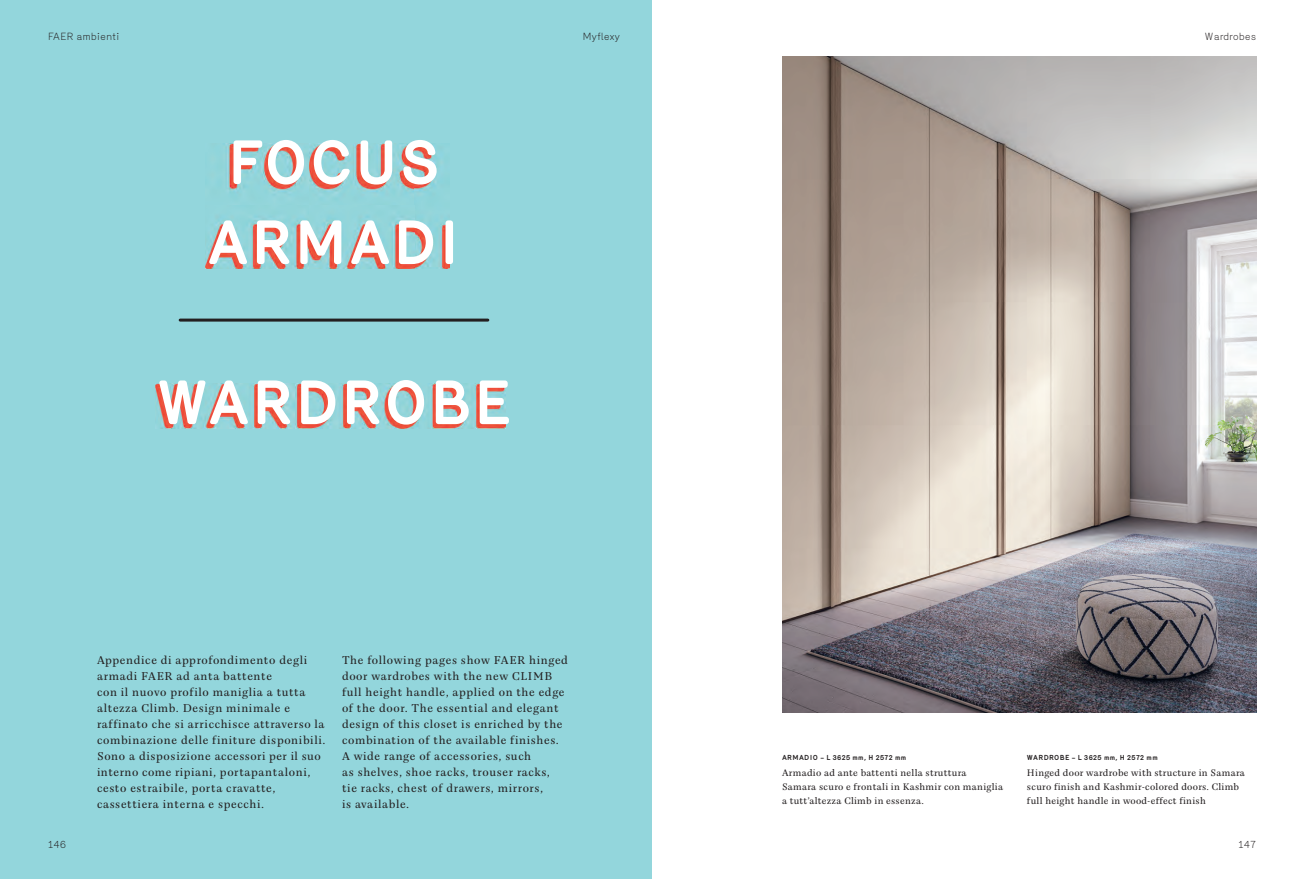
<style>
.page{position:relative;width:1304px;height:879px;background:#fff}
.page>*{position:absolute;margin:0;border:0;box-sizing:border-box;transform-origin:0 0}
.t1{font:700 60px/80px "Mercury";letter-spacing:.025em;color:#fff;text-align:center}
.t2{font:12px/16px "Fayon Pro";letter-spacing:.05em;color:#231f20}
.t3{font:10px/14px "Fayon Pro";letter-spacing:.025em;color:#231f20}
.t4{font:300 10px "Mercury";letter-spacing:.05em;color:#231f20}
.t5{font:700 7px "Mercury";letter-spacing:.05em;color:#231f20}
</style>
<div class="page">
<div style="left:0;top:0;width:652px;height:879px;background:#93d6dc"></div>
<img style="left:782px;top:56px;width:474px;height:656px">
<img style="left:205px;top:144px;width:244px;height:124px">
<img style="left:155px;top:384px;width:350px;height:45px">
<hr style="left:180px;top:318px;width:308px;height:3px;background:#231f20">
<p class="t4" style="left:48px;top:33px;width:73px">FAER ambienti</p>
<h1 class="t1" style="left:207px;top:128px;width:255px">FOCUS<br>ARMADI</h1>
<h1 class="t1" style="left:156px;top:368px;width:357px">WARDROBE</h1>
<p class="t4" style="left:583px;top:33px;width:39px">Myflexy</p>
<p class="t4" style="left:1205px;top:33px;width:53px">Wardrobes</p>
<p class="t2" style="left:97px;top:653px;width:230px">Appendice di approfondimento degli armadi FAER ad anta battente<br>con il nuovo profilo maniglia a tutta altezza Climb. Design minimale e raffinato che si arricchisce attraverso la combinazione delle finiture disponibili.<br>Sono a disposizione accessori per il suo interno come ripiani, portapantaloni, cesto estraibile, porta cravatte, cassettiera interna e specchi.</p>
<p class="t2" style="left:342px;top:653px;width:228px">The following pages show FAER hinged door wardrobes with the new CLIMB full height handle, applied on the edge of the door. The essential and elegant design of this closet is enriched by the combination of the available finishes.<br>A wide range of accessories, such<br>as shelves, shoe racks, trouser racks,<br>tie racks, chest of drawers, mirrors,<br>is available.</p>
<p class="t5" style="left:782px;top:755px;width:126px">ARMADIO – L 3625 mm, H 2572 mm</p>
<p class="t3" style="left:782px;top:767px;width:223px">Armadio ad ante battenti nella struttura<br>Samara scuro e frontali in Kashmir con maniglia a tutt’altezza Climb in essenza.</p>
<p class="t5" style="left:1027px;top:755px;width:132px">WARDROBE – L 3625 mm, H 2572 mm</p>
<p class="t3" style="left:1027px;top:767px;width:219px">Hinged door wardrobe with structure in Samara scuro finish and Kashmir-colored doors. Climb full height handle in wood-effect finish</p>
<p class="t4" style="left:48px;top:841px;width:19px">146</p>
<p class="t4" style="left:1238px;top:841px;width:19px">147</p>
</div>
